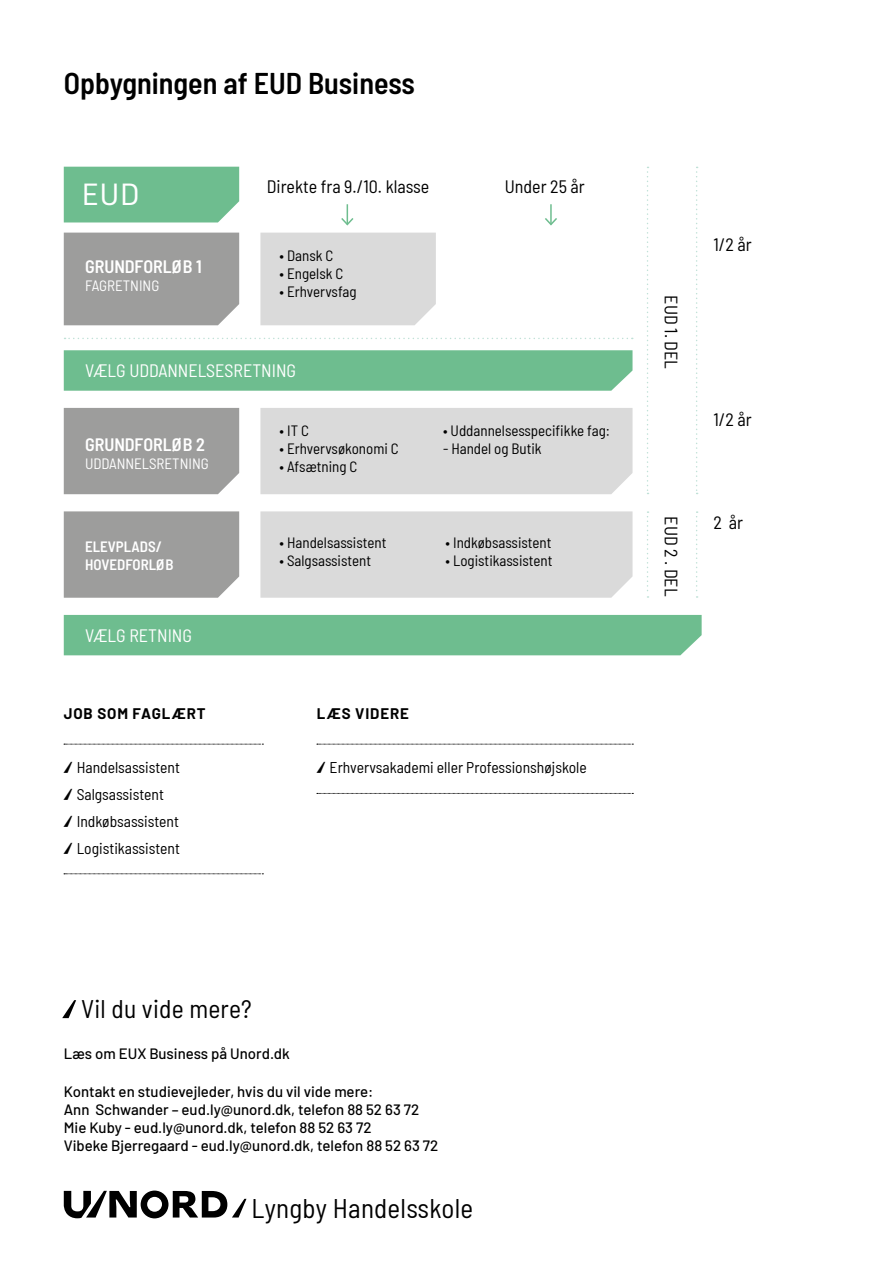
<style>
.page{position:relative;width:893px;height:1263px;background:#fff}
.page>*{position:absolute;margin:0;border:0;box-sizing:border-box;transform-origin:0 0}
.t1{font:600 semi-condensed 30px "Barlow";color:#000}
.t2{font:30px "URWDIN";color:#fff}
.t3{font:semi-condensed 27px "Barlow";letter-spacing:.01em;color:#000}
.t4{font:semi-condensed 25.5px "Barlow";letter-spacing:.01em;color:#000}
.t5{font:semi-condensed 18px "Barlow";color:#000}
.t6{font:semi-condensed 18px "Barlow";color:#fff}
.t7{font:600 semi-condensed 18px "Barlow";color:#fff}
.t8{font:semi-condensed 15.6px/27px "Barlow";color:#000}
.t9{font:500 15px/18px "Barlow";color:#000}
.t10{font:semi-condensed 15px "Barlow";color:#000}
.t11{font:semi-condensed 15px "Barlow";color:#fff}
.t12{font:700 15px "Barlow";letter-spacing:.06em;color:#000}
.t13{font:600 semi-condensed 15px/18px "Barlow";color:#fff}
.s1{font-family:"slash";font-stretch:normal}
</style>
<div class="page">
<svg style="left:64px;top:1190px;width:182px;height:28px"></svg>
<svg style="left:62px;top:1000px;width:14px;height:18px"></svg>
<div style="left:64px;top:167px;width:175px;height:55px;background:#6ebd8f"></div>
<div style="left:64px;top:233px;width:175px;height:92px;background:#9d9d9c"></div>
<div style="left:64px;top:408px;width:175px;height:86px;background:#9d9d9c"></div>
<div style="left:64px;top:511px;width:175px;height:87px;background:#9d9d9c"></div>
<div style="left:260px;top:233px;width:176px;height:92px;background:#dadada"></div>
<div style="left:260px;top:408px;width:372px;height:86px;background:#dadada"></div>
<div style="left:260px;top:511px;width:372px;height:87px;background:#dadada"></div>
<div style="left:64px;top:350px;width:568px;height:41px;background:#6ebd8f"></div>
<div style="left:64px;top:615px;width:638px;height:40px;background:#6ebd8f"></div>
<svg style="left:65px;top:338px;width:568px;height:1px"></svg>
<svg style="left:647px;top:167px;width:1px;height:327px"></svg>
<svg style="left:647px;top:511px;width:1px;height:87px"></svg>
<svg style="left:696px;top:167px;width:2px;height:327px"></svg>
<svg style="left:696px;top:511px;width:2px;height:87px"></svg>
<svg style="left:64px;top:873px;width:199px;height:1px"></svg>
<svg style="left:64px;top:744px;width:199px;height:1px"></svg>
<svg style="left:317px;top:793px;width:316px;height:1px"></svg>
<svg style="left:317px;top:744px;width:316px;height:1px"></svg>
<hr style="left:550px;top:204px;width:2px;height:20px;background:#6ebd8f">
<svg style="left:545px;top:216px;width:12px;height:10px"></svg>
<svg style="left:341px;top:204px;width:13px;height:22px"></svg>
<h1 class="t1" style="left:64px;top:61px;width:352px">Opbygningen af EUD Business</h1>
<h1 class="t2" style="left:82px;top:175px;width:60px">EUD</h1>
<p class="t7" style="left:85px;top:253px;width:118px">GRUNDFORLØB 1</p>
<p class="t11" style="left:85px;top:274px;width:76px">FAGRETNING</p>
<p class="t5" style="left:267px;top:174px;width:164px">Direkte fra 9./10. klasse</p>
<p class="t5" style="left:505px;top:174px;width:81px">Under 25 år</p>
<p class="t10" style="left:280px;top:245px;width:55px">• Dansk C</p>
<p class="t10" style="left:280px;top:263px;width:65px">• Engelsk C</p>
<p class="t10" style="left:280px;top:281px;width:79px">• Erhvervsfag</p>
<p class="t6" style="left:85px;top:358px;width:213px">VÆLG UDDANNELSESRETNING</p>
<p class="t7" style="left:85px;top:431px;width:121px">GRUNDFORLØB 2</p>
<p class="t11" style="left:85px;top:453px;width:125px">UDDANNELSRETNING</p>
<p class="t13" style="left:85px;top:536px;width:90px">ELEVPLADS/<br>HOVEDFORLØB</p>
<p class="t6" style="left:85px;top:622px;width:108px">VÆLG RETNING</p>
<p class="t12" style="left:64px;top:702px;width:143px">JOB SOM FAGLÆRT</p>
<p class="t10" style="left:280px;top:420px;width:31px">• IT C</p>
<p class="t10" style="left:280px;top:438px;width:121px">• Erhvervsøkonomi C</p>
<p class="t10" style="left:280px;top:456px;width:79px">• Afsætning C</p>
<p class="t10" style="left:280px;top:532px;width:108px">• Handelsassistent</p>
<p class="t10" style="left:280px;top:550px;width:93px">• Salgsassistent</p>
<p class="t12" style="left:317px;top:702px;width:94px">LÆS VIDERE</p>
<p class="t10" style="left:443px;top:420px;width:169px">• Uddannelsesspecifikke fag:</p>
<p class="t10" style="left:443px;top:438px;width:100px">- Handel og Butik</p>
<p class="t10" style="left:446px;top:532px;width:107px">• Indkøbsassistent</p>
<p class="t10" style="left:446px;top:550px;width:108px">• Logistikassistent</p>
<p class="t8" style="left:64px;top:752px;width:118px"><span class="s1">/</span> Handelsassistent <span class="s1">/</span> Salgsassistent<br><span class="s1">/</span> Indkøbsassistent <span class="s1">/</span> Logistikassistent</p>
<p class="t8" style="left:317px;top:752px;width:272px"><span class="s1">/</span> Erhvervsakademi eller Professionshøjskole</p>
<p class="t5" style="left:684px;top:295px;width:75px;rotate:90deg">EUD 1. DEL</p>
<p class="t5" style="left:684px;top:516px;width:82px;rotate:90deg">EUD 2 . DEL</p>
<p class="t5" style="left:713px;top:231px;width:40px">1/2 år</p>
<p class="t5" style="left:713px;top:406px;width:40px">1/2 år</p>
<p class="t5" style="left:713px;top:510px;width:31px">2 år</p>
<h3 class="t4" style="left:81px;top:990px;width:172px">Vil du vide mere?</h3>
<p class="t9" style="left:64px;top:1043px;width:228px">Læs om EUX Business på Unord.dk</p>
<p class="t9" style="left:64px;top:1081px;width:376px">Kontakt en studievejleder, hvis du vil vide mere:<br>Ann Schwander – eud.ly@unord.dk, telefon 88 52 63 72<br>Mie Kuby - eud.ly@unord.dk, telefon 88 52 63 72<br>Vibeke Bjerregaard - eud.ly@unord.dk, telefon 88 52 63 72</p>
<h2 class="t3" style="left:252px;top:1188px;width:223px">Lyngby Handelsskole</h2>
</div>
